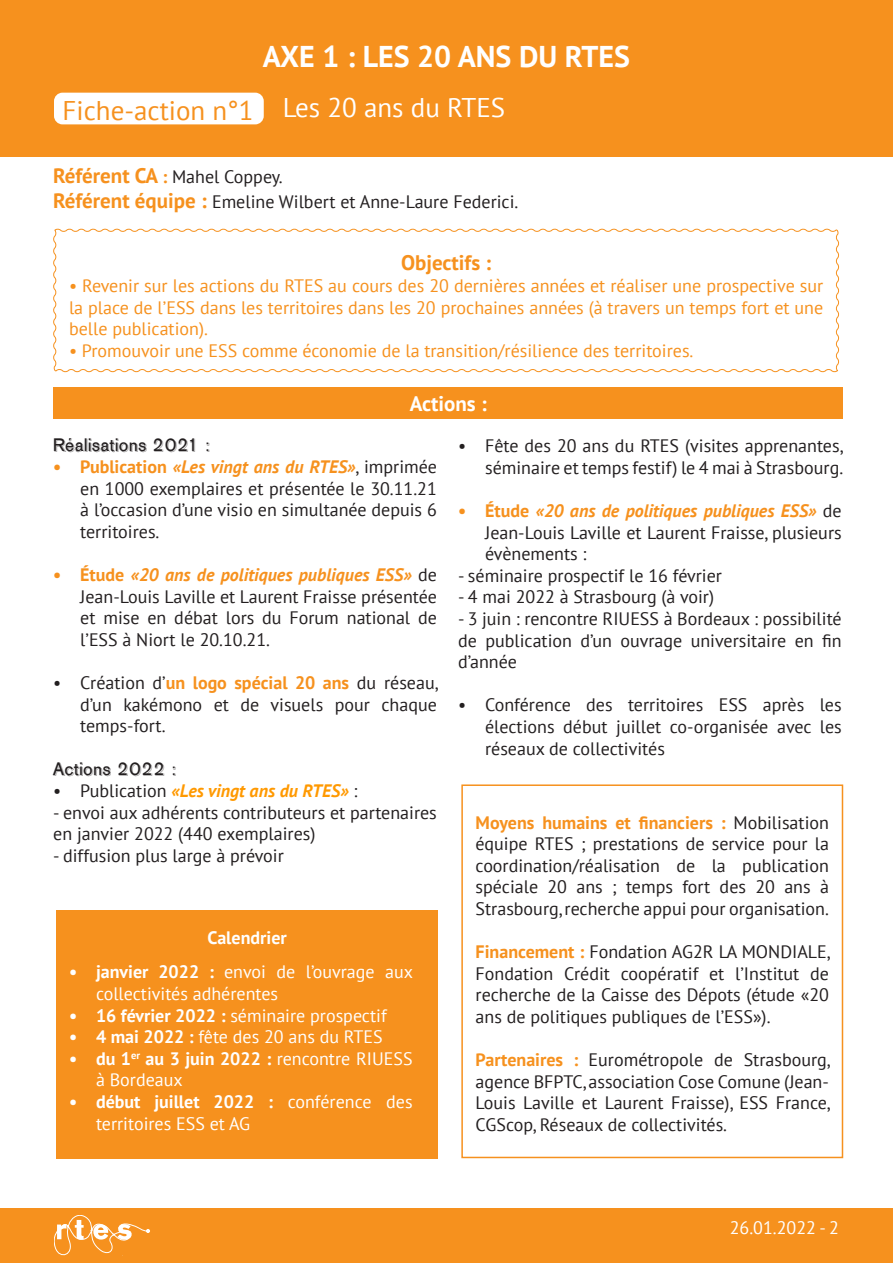
<style>
.page{position:relative;width:893px;height:1263px;background:#fff}
.page>*{position:absolute;margin:0;border:0;box-sizing:border-box;transform-origin:0 0}
.t1{font:700 30px "PT Sans";color:#fff}
.t2{font:27px "PT Sans";color:#f6911e}
.t3{font:27px "PT Sans";color:#fff}
.t4{font:700 21px "PT Sans";color:#f6911e}
.t5{font:700 21px "PT Sans";color:#fff}
.t6{font:18px/21.6px "PT Sans";color:#231f20;text-align:justify}
.t7{font:18px/21.6px "PT Sans";color:#f6911e;text-align:justify}
.t8{font:18px/21.6px "PT Sans";color:#fff}
.t9{font:italic 700 18px "PT Sans";color:#f90}
.t10{font:18px "AG Old Face Shaded";color:#231f20}
.t11{font:700 18px "PT Sans";color:#fff}
.s1{font-weight:700;font-size:21px;color:#f6911e}
.s2{font-weight:700;color:#f6911e}
.s3{font-weight:700;font-style:italic;color:#f6911e}
.s4{font-weight:400;font-style:normal;color:#231f20}
.s5{font-weight:700}
</style>
<div class="page">
<div style="left:0;top:0;width:893px;height:157px;background:#f6911e"></div>
<div style="left:54px;top:93px;width:210px;height:31px;background:#fff;border-radius:9px"></div>
<div style="left:461px;top:784px;width:382px;height:374px;border:2px solid #f6911e"></div>
<div style="left:0;top:1209px;width:893px;height:54px;background:#f6911e"></div>
<svg style="left:54px;top:1215px;width:96px;height:40px"></svg>
<div style="left:53px;top:387px;width:790px;height:32px;background:#f6911e"></div>
<div style="left:56px;top:910px;width:382px;height:248px;background:#f6911e"></div>
<svg style="left:53px;top:228px;width:787px;height:145px"></svg>
<p class="t1" style="left:263px;top:36px;width:369px">AXE 1 : LES 20 ANS DU RTES</p>
<p class="t2" style="left:63px;top:93px;width:192px">Fiche-action n°1</p>
<p class="t3" style="left:283px;top:90px;width:224px">Les 20 ans du RTES</p>
<p class="t6" style="left:53px;top:165px;width:231px"><span class="s1">Référent CA</span> <span class="s2">:</span> Mahel Coppey.</p>
<p class="t6" style="left:53px;top:191px;width:467px"><span class="s1">Référent équipe :</span> Emeline Wilbert et Anne-Laure Federici.</p>
<p class="t4" style="left:401px;top:249px;width:92px">Objectifs :</p>
<p class="t7" style="left:69px;top:275px;width:756px">• Revenir sur les actions du RTES au cours des 20 dernières années et réaliser une prospective sur la place de l’ESS dans les territoires dans les 20 prochaines années (à travers un temps fort et une belle publication).</p>
<p class="t7" style="left:69px;top:339px;width:626px">• Promouvoir une ESS comme économie de la transition/résilience des territoires.</p>
<p class="t5" style="left:410px;top:389px;width:78px">Actions :</p>
<p class="t10" style="left:53px;top:434px;width:159px">Réalisations 2021 :</p>
<p class="t6" style="left:80px;top:455px;width:358px;text-indent:-27px"><span class="s2">• Publication</span> <span class="s3">«Les vingt ans du RTES»</span>, imprimée en 1000 exemplaires et présentée le 30.11.21 à l’occasion d’une visio en simultanée depuis 6 territoires.</p>
<p class="t6" style="left:80px;top:563px;width:358px;text-indent:-27px"><span class="s2">• Étude</span> <span class="s3">«20 ans de politiques publiques ESS»</span> de Jean-Louis Laville et Laurent Fraisse présentée et mise en débat lors du Forum national de l’ESS à Niort le 20.10.21.</p>
<p class="t6" style="left:80px;top:671px;width:359px;text-indent:-27px">• Création d’<span class="s2">un logo spécial 20 ans</span> du réseau, d’un kakémono et de visuels pour chaque temps-fort.</p>
<p class="t10" style="left:53px;top:758px;width:125px">Actions 2022 :</p>
<p class="t9" style="left:53px;top:779px;width:306px"><span class="s4">• Publication</span> «Les vingt ans du RTES» <span class="s4">:</span></p>
<p class="t6" style="left:53px;top:801px;width:385px">- envoi aux adhérents contributeurs et partenaires en janvier 2022 (440 exemplaires)</p>
<p class="t6" style="left:53px;top:844px;width:232px">- diffusion plus large à prévoir</p>
<p class="t11" style="left:207px;top:926px;width:81px">Calendrier</p>
<p class="t8" style="left:96px;top:961px;width:319px;text-indent:-27px"><span class="s5">• janvier 2022 :</span> envoi de l’ouvrage aux collectivités adhérentes</p>
<p class="t8" style="left:69px;top:1004px;width:319px"><span class="s5">• 16 février 2022 :</span> séminaire prospectif</p>
<p class="t8" style="left:69px;top:1026px;width:315px"><span class="s5">• 4 mai 2022 :</span> fête des 20 ans du RTES</p>
<p class="t8" style="left:96px;top:1047px;width:318px;text-indent:-27px"><span class="s5">• du 1</span><sup>er</sup> <span class="s5">au 3 juin 2022 :</span> rencontre RIUESS à Bordeaux</p>
<p class="t8" style="left:96px;top:1090px;width:318px;text-indent:-27px"><span class="s5">• début juillet 2022 :</span> conférence des territoires ESS et AG</p>
<p class="t6" style="left:458px;top:435px;width:387px;text-align:right">• Fête des 20 ans du RTES (visites apprenantes, séminaire et temps festif) le 4 mai à Strasbourg.</p>
<p class="t6" style="left:485px;top:499px;width:358px;text-indent:-27px"><span class="s2">• Étude</span> <span class="s3">«20 ans de politiques publiques ESS»</span> de Jean-Louis Laville et Laurent Fraisse, plusieurs évènements :</p>
<p class="t6" style="left:458px;top:564px;width:265px">- séminaire prospectif le 16 février</p>
<p class="t6" style="left:458px;top:586px;width:257px">- 4 mai 2022 à Strasbourg (à voir)</p>
<p class="t6" style="left:458px;top:607px;width:385px">- 3 juin : rencontre RIUESS à Bordeaux : possibilité de publication d’un ouvrage universitaire en fin d’année</p>
<p class="t6" style="left:485px;top:694px;width:358px;text-indent:-27px">• Conférence des territoires ESS après les élections début juillet co-organisée avec les réseaux de collectivités</p>
<p class="t6" style="left:476px;top:811px;width:355px"><span class="s2">Moyens humains et financiers :</span> Mobilisation équipe RTES ; prestations de service pour la coordination/réalisation de la publication spéciale 20 ans ; temps fort des 20 ans à Strasbourg, recherche appui pour organisation.</p>
<p class="t6" style="left:476px;top:941px;width:356px"><span class="s2">Financement :</span> Fondation AG2R LA MONDIALE, Fondation Crédit coopératif et l’Institut de recherche de la Caisse des Dépots (étude «20 ans de politiques publiques de l’ESS»).</p>
<p class="t6" style="left:476px;top:1049px;width:356px"><span class="s2">Partenaires :</span> Eurométropole de Strasbourg, agence BFPTC, association Cose Comune (Jean-Louis Laville et Laurent Fraisse), ESS France, CGScop, Réseaux de collectivités.</p>
<p class="t8" style="left:730px;top:1216px;width:111px">26.01.2022 - 2</p>
</div>
